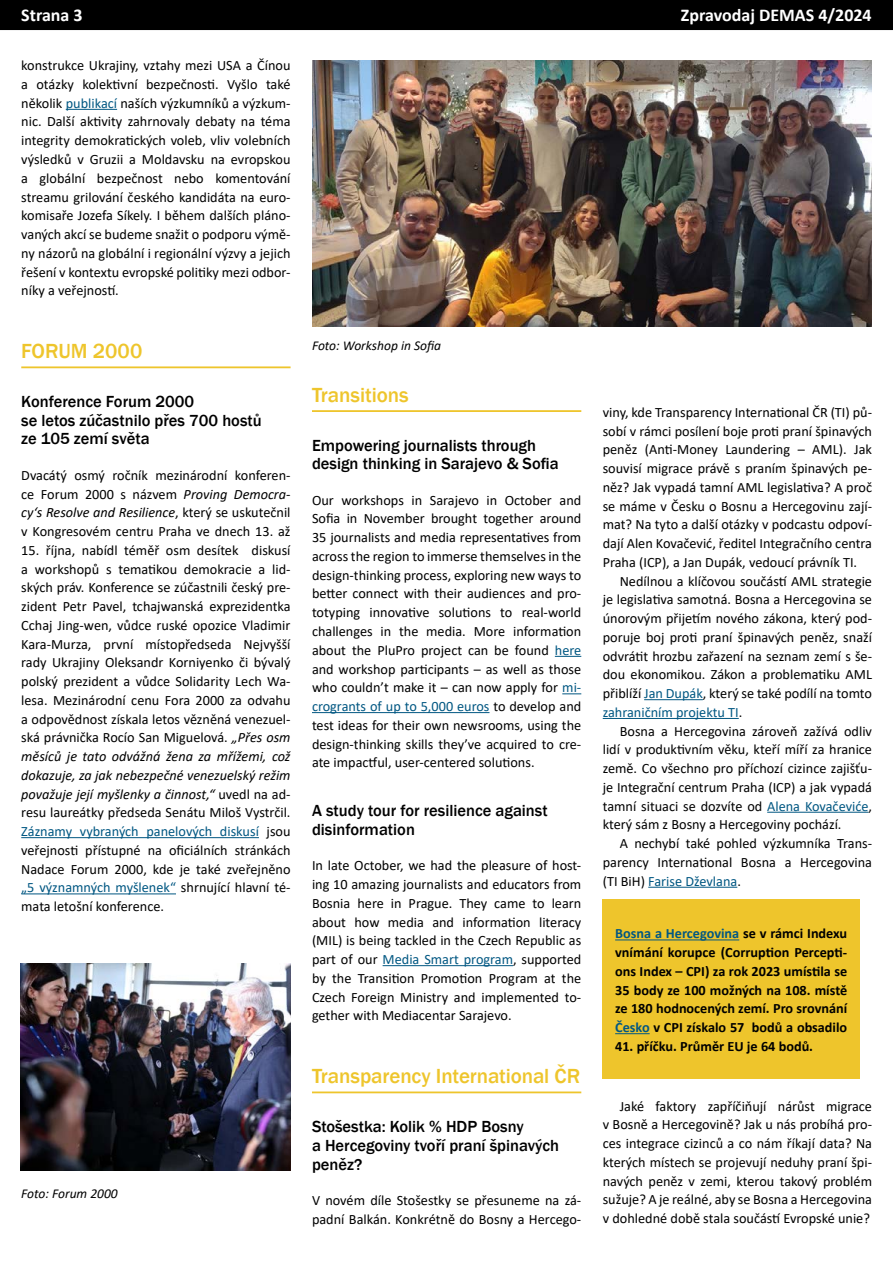
<style>
.page{position:relative;width:893px;height:1263px;background:#fff}
.page>*{position:absolute;margin:0;border:0;box-sizing:border-box;transform-origin:0 0}
.t1{font:500 21px "Franklin Gothic";letter-spacing:-.005em;color:#eec52c}
.t2{font:700 18px "Calibri";color:#fff}
.t3{font:500 16.5px/18.8px "Franklin Gothic";color:#000}
.t4{font:14.25px/18.8px "Calibri";color:#000;text-align:justify}
.t5{font:700 14.25px/18.8px "Calibri";color:#000;text-align:justify}
.t6{font:italic 13.5px "Calibri";color:#000}
.s1{color:#015782}
.s2{font-style:italic}
</style>
<div class="page">
<div style="left:1px;top:1px;width:891px;height:28px;background:#000"></div>
<div style="left:0;top:0;width:893px;height:30px;border:2px solid #000"></div>
<hr style="left:66px;top:109px;width:51px;height:1px;background:#015782">
<hr style="left:21px;top:366px;width:270px;height:2px;background:#eec52c">
<hr style="left:21px;top:837px;width:238px;height:1px;background:#015782">
<hr style="left:21px;top:893px;width:155px;height:1px;background:#015782">
<hr style="left:312px;top:410px;width:269px;height:2px;background:#eec52c">
<svg style="left:555px;top:656px;width:26px;height:1px"></svg>
<svg style="left:562px;top:693px;width:19px;height:1px"></svg>
<hr style="left:312px;top:712px;width:177px;height:1px;background:#015782">
<hr style="left:383px;top:965px;width:130px;height:1px;background:#015782">
<hr style="left:312px;top:1091px;width:269px;height:2px;background:#eec52c">
<img style="left:21px;top:964px;width:270px;height:207px">
<img style="left:312px;top:61px;width:560px;height:265px">
<hr style="left:644px;top:699px;width:59px;height:1px;background:#015782">
<hr style="left:603px;top:718px;width:136px;height:1px;background:#015782">
<hr style="left:767px;top:812px;width:101px;height:1px;background:#015782">
<hr style="left:648px;top:887px;width:89px;height:1px;background:#015782">
<div style="left:602px;top:899px;width:258px;height:180px;background:#eec52c"></div>
<hr style="left:615px;top:939px;width:124px;height:1px;background:#015782">
<hr style="left:615px;top:1033px;width:35px;height:1px;background:#015782">
<p class="t2" style="left:21px;top:3px;width:63px">Strana 3</p>
<p class="t2" style="left:681px;top:3px;width:192px">Zpravodaj DEMAS 4/2024</p>
<p class="t4" style="left:21px;top:56px;width:271px">konstrukce Ukrajiny, vztahy mezi USA a Čínou a otázky kolektivní bezpečnosti. Vyšlo také několik <span class="s1">publikací</span> naších výzkumníků a výzkum&shy;nic. Další aktivity zahrnovaly debaty na téma integrity demokratických voleb, vliv volebních výsledků v Gruzii a Moldavsku na evropskou a globální bezpečnost nebo komentování streamu grilování českého kandidáta na euro&shy;komisaře Jozefa Síkely. I během dalších pláno&shy;vaných akcí se budeme snažit o podporu výmě&shy;ny názorů na globální i regionální výzvy a jejich řešení v kontextu evropské politiky mezi odbor&shy;níky a veřejností.</p>
<h1 class="t1" style="left:21px;top:338px;width:123px">FORUM 2000</h1>
<p class="t3" style="left:21px;top:392px;width:242px">Konference Forum 2000<br>se letos zúčastnilo přes 700 hostů ze 105 zemí světa</p>
<p class="t4" style="left:21px;top:465px;width:271px">Dvacátý osmý ročník mezinárodní konferen&shy;ce Forum 2000 s názvem <span class="s2">Proving Democra&shy;cy‘s Resolve and Resilience</span>, který se uskutečnil v Kongresovém centru Praha ve dnech 13. až</p>
<p class="t4" style="left:21px;top:540px;width:271px">15. října, nabídl téměř osm desítek diskusí a workshopů s tematikou demokracie a lid&shy;ských práv. Konference se zúčastnili český pre&shy;zident Petr Pavel, tchajwanská exprezidentka Cchaj Jing-wen, vůdce ruské opozice Vladimir Kara-Murza, první místopředseda Nejvyšší rady Ukrajiny Oleksandr Korniyenko či bývalý polský prezident a vůdce Solidarity Lech Wa&shy;lesa. Mezinárodní cenu Fora 2000 za odvahu a odpovědnost získala letos vězněná venezuel&shy;ská právnička Rocío San Miguelová. <span class="s2">„Přes osm měsíců je tato odvážná žena za mřížemi, což dokazuje, za jak nebezpečné venezuelský režim považuje její myšlenky a činnost,“</span> uvedl na ad&shy;resu laureátky předseda Senátu Miloš Vystrčil.<br><span class="s1">Záznamy vybraných panelových diskusí</span> jsou veřejnosti přístupné na oficiálních stránkách Nadace Forum 2000, kde je také zveřejněno <span class="s1">„5 významných myšlenek“</span> shrnující hlavní té&shy;mata letošní konference.</p>
<p class="t6" style="left:21px;top:1184px;width:98px">Foto: Forum 2000</p>
<p class="t6" style="left:312px;top:336px;width:131px">Foto: Workshop in Sofia</p>
<h1 class="t1" style="left:312px;top:382px;width:98px">Transitions</h1>
<p class="t3" style="left:312px;top:436px;width:248px">Empowering journalists through design thinking in Sarajevo &amp; Sofia</p>
<p class="t4" style="left:312px;top:490px;width:271px">Our workshops in Sarajevo in October and Sofia in November brought together around 35 journalists and media representatives from across the region to immerse themselves in the design-thinking process, exploring new ways to better connect with their audiences and pro&shy;totyping innovative solutions to real-world challenges in the media. More information about the PluPro project can be found <span class="s1">here </span>and workshop participants – as well as those who couldn’t make it – can now apply for <span class="s1">mi&shy;crogrants of up to 5,000 euros</span> to develop and test ideas for their own newsrooms, using the design-thinking skills they’ve acquired to cre&shy;ate impactful, user-centered solutions.</p>
<p class="t3" style="left:312px;top:801px;width:237px">A study tour for resilience against disinformation</p>
<p class="t4" style="left:312px;top:856px;width:271px">In late October, we had the pleasure of host&shy;ing 10 amazing journalists and educators from Bosnia here in Prague. They came to learn about how media and information literacy (MIL) is being tackled in the Czech Republic as part of our <span class="s1">Media Smart program</span>, supported by the Transition Promotion Program at the Czech Foreign Ministry and implemented to&shy;gether with Mediacentar Sarajevo.</p>
<h1 class="t1" style="left:312px;top:1063px;width:270px">Transparency International ČR</h1>
<p class="t3" style="left:312px;top:1117px;width:249px">Stošestka: Kolik % HDP Bosny<br>a Hercegoviny tvoří praní špinavých peněz?</p>
<p class="t4" style="left:312px;top:1190px;width:271px">V novém díle Stošestky se přesuneme na zá&shy;padní Balkán. Konkrétně do Bosny a Hercego-</p>
<p class="t4" style="left:603px;top:402px;width:271px">viny, kde Transparency International ČR (TI) pů&shy;sobí v rámci posílení boje proti praní špinavých peněz (Anti-Money Laundering – AML). Jak souvisí migrace právě s praním špinavých pe&shy;něz? Jak vypadá tamní AML legislativa? A proč se máme v Česku o Bosnu a Hercegovinu zají&shy;mat? Na tyto a další otázky v podcastu odpoví&shy;dají Alen Kovačević, ředitel Integračního centra Praha (ICP), a Jan Dupák, vedoucí právník TI.</p>
<p class="t4" style="left:603px;top:571px;width:271px;text-indent:17px">Nedílnou a klíčovou součástí AML strategie je legislativa samotná. Bosna a Hercegovina se únorovým přijetím nového zákona, který pod&shy;poruje boj proti praní špinavých peněz, snaží odvrátit hrozbu zařazení na seznam zemí s še&shy;dou ekonomikou. Zákon a problematiku AML přiblíží <span class="s1">Jan Dupák</span>, který se také podílí na tomto <span class="s1">zahraničním projektu TI</span>.</p>
<p class="t4" style="left:603px;top:721px;width:271px;text-indent:17px">Bosna a Hercegovina zároveň zažívá odliv lidí v produktivním věku, kteří míří za hranice země. Co všechno pro příchozí cizince zajišťu&shy;je Integrační centrum Praha (ICP) a jak vypadá tamní situaci se dozvíte od <span class="s1">Alena Kovačeviće</span>, který sám z Bosny a Hercegoviny pochází.</p>
<p class="t4" style="left:603px;top:834px;width:271px;text-indent:17px">A nechybí také pohled výzkumníka Trans&shy;parency International Bosna a Hercegovina (TI BiH) <span class="s1">Farise Dževlana</span>.</p>
<p class="t5" style="left:615px;top:924px;width:234px"><span class="s1">Bosna a Hercegovina</span> se v rámci Indexu vnímání korupce (Corruption Percepti&shy;ons Index – CPI) za rok 2023 umístila se 35 body ze 100 možných na 108. místě ze 180 hodnocených zemí. Pro srovnání <span class="s1">Česko</span> v CPI získalo 57 bodů a obsadilo</p>
<p class="t5" style="left:615px;top:1036px;width:199px">41. příčku. Průměr EU je 64 bodů.</p>
<p class="t4" style="left:603px;top:1096px;width:271px;text-indent:17px">Jaké faktory zapříčiňují nárůst migrace v Bosně a Hercegovině? Jak u nás probíhá pro&shy;ces integrace cizinců a co nám říkají data? Na kterých místech se projevují neduhy praní špi&shy;navých peněz v zemi, kterou takový problém sužuje? A je reálné, aby se Bosna a Hercegovina v dohledné době stala součástí Evropské unie?</p>
</div>
